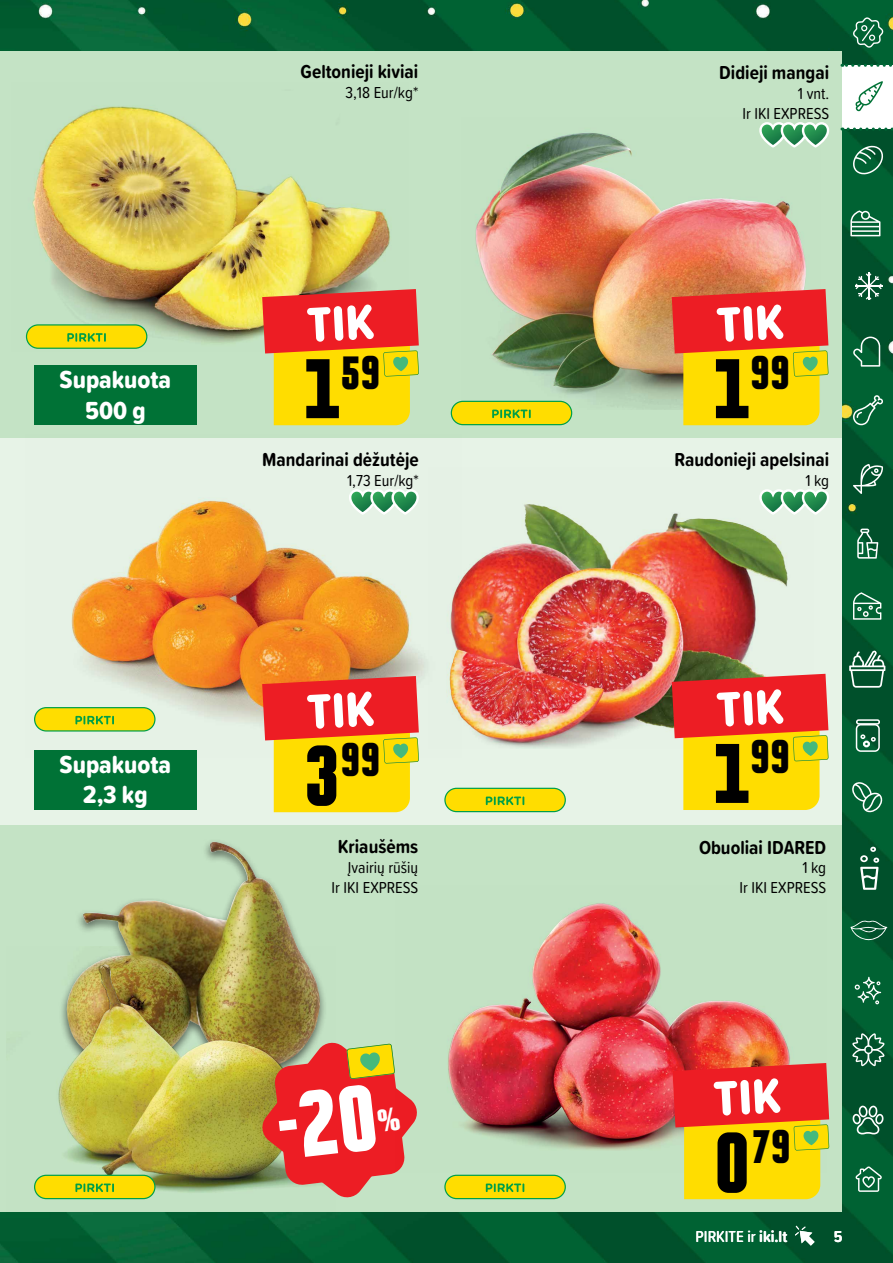
<style>
.page{position:relative;width:893px;height:1263px;background:#fff}
.page>*{position:absolute;margin:0;border:0;box-sizing:border-box;transform-origin:0 0}
.t1{font:900 condensed 77.1px "Politica";color:#000}
.t2{font:900 condensed 42.6px "Politica";color:#000}
.t3{font:25.65px/30.8px "Proxima Soft Cond Extrabld";color:#fff;text-align:center}
.t4{font:700 19.5px "Proxima Soft Cond";color:#000}
.t5{font:16.5px/19.8px "Proxima Soft Cond";color:#000;text-align:right}
.t6{font:500 16.5px "Proxima Soft Cond";color:#fff}
.t7{font:700 16.5px "Proxima Soft Cond";color:#fff}
.s1{font-weight:700}
</style>
<div class="page">
<img style="left:0;top:0;width:893px;height:1263px">
<div style="left:0;top:51px;width:842px;height:1161px;background:#c4e3c5"></div>
<div style="left:0;top:438px;width:842px;height:387px;background:#e6f2e6"></div>
<svg style="left:794px;top:1225px;width:21px;height:20px"></svg>
<div style="left:842px;top:65px;width:51px;height:64px;background:#fff"></div>
<svg style="left:842px;top:128px;width:51px;height:3px"></svg>
<svg style="left:842px;top:64px;width:51px;height:3px"></svg>
<svg style="left:855px;top:1166px;width:27px;height:26px"></svg>
<svg style="left:855px;top:977px;width:26px;height:27px"></svg>
<svg style="left:852px;top:782px;width:30px;height:30px"></svg>
<svg style="left:860px;top:847px;width:19px;height:43px"></svg>
<svg style="left:853px;top:592px;width:28px;height:28px"></svg>
<svg style="left:857px;top:529px;width:21px;height:30px"></svg>
<svg style="left:853px;top:464px;width:30px;height:30px"></svg>
<svg style="left:853px;top:395px;width:30px;height:30px"></svg>
<svg style="left:855px;top:273px;width:27px;height:27px"></svg>
<svg style="left:850px;top:210px;width:30px;height:26px"></svg>
<svg style="left:853px;top:145px;width:30px;height:30px"></svg>
<svg style="left:855px;top:81px;width:28px;height:30px"></svg>
<svg style="left:852px;top:1033px;width:32px;height:33px"></svg>
<svg style="left:852px;top:1105px;width:32px;height:29px"></svg>
<svg style="left:849px;top:650px;width:36px;height:38px"></svg>
<svg style="left:850px;top:920px;width:37px;height:20px"></svg>
<svg style="left:852px;top:17px;width:31px;height:31px"></svg>
<svg style="left:853px;top:337px;width:27px;height:30px"></svg>
<div style="left:856px;top:724px;width:24px;height:28px;border:2px solid #fff;border-radius:4px"></div>
<div style="left:856px;top:719px;width:24px;height:6px;border:2px solid #fff;border-radius:2px"></div>
<svg style="left:860px;top:734px;width:5px;height:5px"></svg>
<svg style="left:871px;top:737px;width:5px;height:5px"></svg>
<div style="left:863px;top:740px;width:7px;height:7px;border:2px solid #fff;border-radius:50%"></div>
<hr style="left:0;top:51px;width:1px;height:387px;background:#fd0">
<img style="left:7px;top:1212px;width:329px;height:3px">
<img style="left:34px;top:106px;width:385px;height:320px">
<div style="left:27px;top:325px;width:120px;height:23px;background:#fd0;border-radius:12px"></div>
<div style="left:26px;top:324px;width:121px;height:25px;border:1px solid #009f47;border-radius:12px"></div>
<svg style="left:67px;top:333px;width:39px;height:9px"></svg>
<img style="left:450px;top:122px;width:379px;height:304px">
<div style="left:451px;top:401px;width:121px;height:24px;background:#fd0;border-radius:12px"></div>
<div style="left:451px;top:401px;width:121px;height:24px;border:1px solid #009f47;border-radius:12px"></div>
<svg style="left:492px;top:409px;width:39px;height:9px"></svg>
<img style="left:446px;top:489px;width:383px;height:324px">
<div style="left:445px;top:788px;width:120px;height:24px;background:#fd0;border-radius:12px"></div>
<div style="left:444px;top:788px;width:122px;height:24px;border:1px solid #009f47;border-radius:12px"></div>
<svg style="left:486px;top:796px;width:38px;height:9px"></svg>
<svg style="left:34px;top:489px;width:385px;height:324px"></svg>
<div style="left:35px;top:708px;width:120px;height:23px;background:#fd0;border-radius:12px"></div>
<div style="left:34px;top:707px;width:122px;height:24px;border:1px solid #009f47;border-radius:12px"></div>
<svg style="left:75px;top:716px;width:39px;height:8px"></svg>
<img style="left:444px;top:903px;width:385px;height:311px">
<div style="left:445px;top:1175px;width:120px;height:23px;background:#fd0;border-radius:12px"></div>
<div style="left:444px;top:1175px;width:122px;height:24px;border:1px solid #009f47;border-radius:12px"></div>
<svg style="left:486px;top:1183px;width:38px;height:9px"></svg>
<img style="left:34px;top:846px;width:291px;height:354px">
<div style="left:35px;top:1175px;width:120px;height:23px;background:#fd0;border-radius:12px"></div>
<div style="left:34px;top:1175px;width:122px;height:24px;border:1px solid #009f47;border-radius:12px"></div>
<svg style="left:75px;top:1183px;width:39px;height:9px"></svg>
<svg style="left:260px;top:1041px;width:157px;height:158px"></svg>
<p class="t4" style="left:301px;top:57px;width:119px">Geltonieji kiviai</p>
<p class="t5" style="left:345px;top:81px;width:74px">3,18 Eur/kg*</p>
<h3 class="t3" style="left:60px;top:363px;width:113px">Supakuota<br>500 g</h3>
<h2 class="t2" style="left:340px;top:339px;width:42px">59</h2>
<h1 class="t1" style="left:304px;top:328px;width:38px">1</h1>
<p class="t4" style="left:262px;top:445px;width:158px">Mandarinai dėžutėje</p>
<p class="t5" style="left:347px;top:470px;width:73px">1,73 Eur/kg*</p>
<h3 class="t3" style="left:60px;top:748px;width:113px">Supakuota<br>2,3 kg</h3>
<h2 class="t2" style="left:340px;top:726px;width:42px">99</h2>
<h1 class="t1" style="left:304px;top:715px;width:38px">3</h1>
<p class="t4" style="left:338px;top:832px;width:82px">Kriaušėms</p>
<p class="t5" style="left:332px;top:857px;width:88px">Įvairių rūšių<br>Ir IKI EXPRESS</p>
<p class="t4" style="left:719px;top:58px;width:111px">Didieji mangai</p>
<p class="t5" style="left:742px;top:83px;width:88px">1 vnt.<br>Ir IKI EXPRESS</p>
<h2 class="t2" style="left:750px;top:339px;width:42px">99</h2>
<h1 class="t1" style="left:713px;top:328px;width:38px">1</h1>
<p class="t4" style="left:674px;top:445px;width:156px">Raudonieji apelsinai</p>
<p class="t5" style="left:805px;top:470px;width:25px">1 kg</p>
<h2 class="t2" style="left:750px;top:724px;width:42px">99</h2>
<h1 class="t1" style="left:713px;top:713px;width:38px">1</h1>
<p class="t4" style="left:699px;top:832px;width:129px">Obuoliai IDARED</p>
<p class="t5" style="left:739px;top:857px;width:88px">1 kg<br>Ir IKI EXPRESS</p>
<h2 class="t2" style="left:751px;top:1113px;width:42px">79</h2>
<h1 class="t1" style="left:714px;top:1102px;width:38px">0</h1>
<p class="t6" style="left:696px;top:1224px;width:93px">PIRKITE ir <span class="s1">iki.lt</span></p>
<p class="t7" style="left:834px;top:1224px;width:10px">5</p>
</div>
